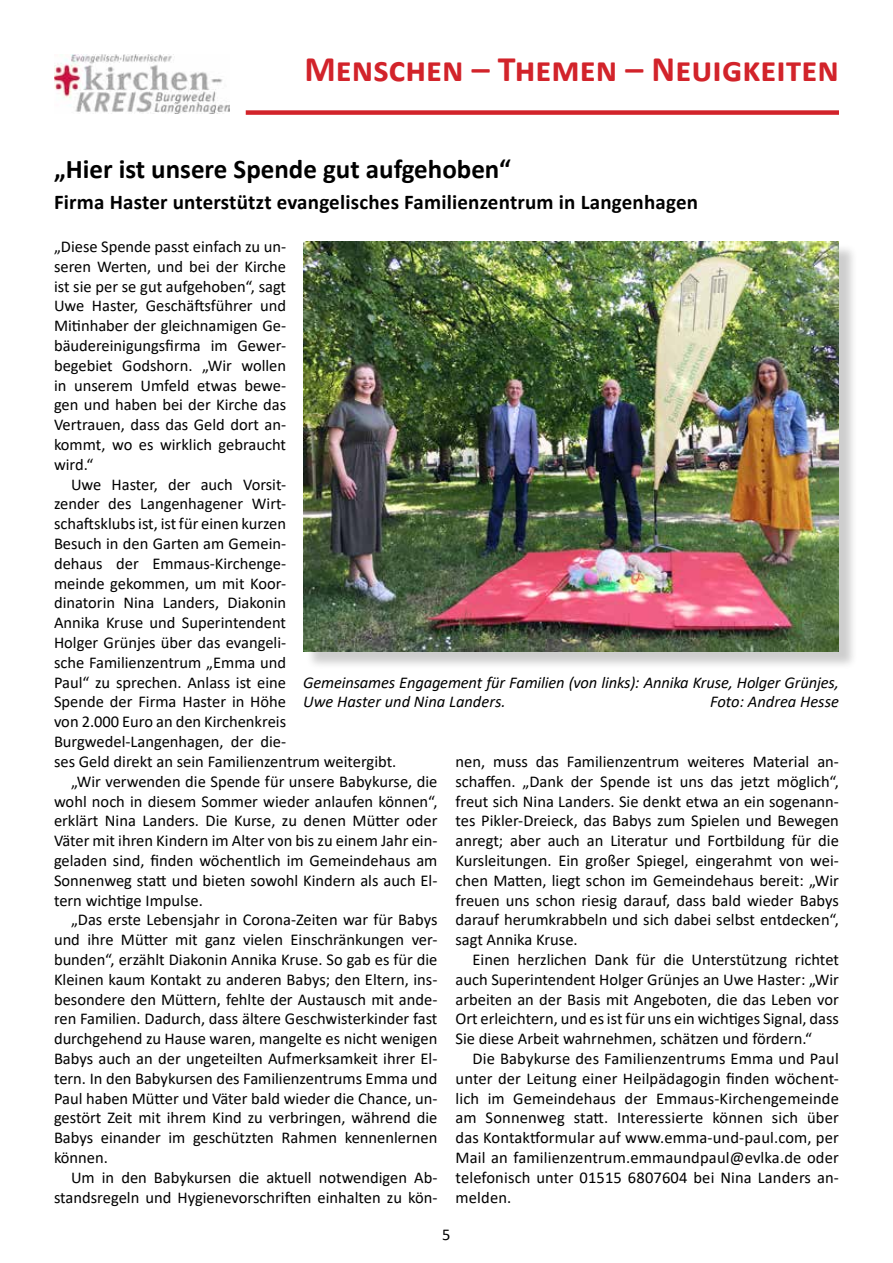
<style>
.page{position:relative;width:893px;height:1263px;background:#fff}
.page>*{position:absolute;margin:0;border:0;box-sizing:border-box;transform-origin:0 0}
.t1{font:700 36px "Calibri";color:#d2232a}
.t2{font:700 27px "Calibri";color:#000}
.t3{font:700 21px "Calibri";letter-spacing:.01em;color:#000}
.t4{font:16.5px/19.8px "Calibri";color:#000;text-align:justify}
.t5{font:italic 16.5px/19.8px "Calibri";letter-spacing:-.01em;color:#000}
</style>
<div class="page">
<img style="left:54px;top:54px;width:176px;height:59px">
<div style="left:246px;top:110px;width:593px;height:5px;background:#d2232a"></div>
<div style="left:305px;top:244px;width:553px;height:426px;background:#000;opacity:.2"></div>
<img style="left:303px;top:241px;width:536px;height:410px">
<h1 class="t1" style="left:304px;top:44px;width:536px">Menschen – Themen – Neuigkeiten</h1>
<h2 class="t2" style="left:54px;top:150px;width:458px">„Hier ist unsere Spende gut aufgehoben“</h2>
<p class="t3" style="left:54px;top:187px;width:646px">Firma Haster unterstützt evangelisches Familienzentrum in Langenhagen</p>
<p class="t4" style="left:54px;top:236px;width:234px">„Diese Spende passt einfach zu un&shy;seren Werten, und bei der Kirche ist sie per se gut aufgehoben“, sagt Uwe Haster, Geschäftsführer und Mitinhaber der gleichnamigen Ge&shy;bäudereinigungsfirma im Gewer&shy;begebiet Godshorn. „Wir wollen in unserem Umfeld etwas bewe&shy;gen und haben bei der Kirche das Vertrauen, dass das Geld dort an&shy;kommt, wo es wirklich gebraucht wird.“</p>
<p class="t4" style="left:71px;top:474px;width:217px">Uwe Haster, der auch Vorsit-</p>
<p class="t4" style="left:54px;top:494px;width:234px">zender des Langenhagener Wirt-</p>
<p class="t4" style="left:54px;top:513px;width:234px">schaftsklubs ist, ist für einen kurzen</p>
<p class="t4" style="left:54px;top:533px;width:234px">Besuch in den Garten am Gemein-</p>
<p class="t4" style="left:54px;top:553px;width:234px">dehaus der Emmaus-Kirchenge-</p>
<p class="t4" style="left:54px;top:573px;width:234px">meinde gekommen, um mit Koor-</p>
<p class="t4" style="left:54px;top:593px;width:234px">dinatorin Nina Landers, Diakonin</p>
<p class="t4" style="left:54px;top:612px;width:234px">Annika Kruse und Superintendent</p>
<p class="t4" style="left:54px;top:632px;width:234px">Holger Grünjes über das evangeli-</p>
<p class="t4" style="left:54px;top:652px;width:234px">sche Familienzentrum „Emma und</p>
<p class="t4" style="left:54px;top:672px;width:234px">Paul“ zu sprechen. Anlass ist eine</p>
<p class="t4" style="left:54px;top:692px;width:234px">Spende der Firma Haster in Höhe</p>
<p class="t4" style="left:54px;top:711px;width:234px">von 2.000 Euro an den Kirchenkreis</p>
<p class="t4" style="left:54px;top:731px;width:234px">Burgwedel-Langenhagen, der die-</p>
<p class="t4" style="left:54px;top:751px;width:344px">ses Geld direkt an sein Familienzentrum weitergibt.</p>
<p class="t4" style="left:71px;top:771px;width:368px">„Wir verwenden die Spende für unsere Babykurse, die</p>
<p class="t4" style="left:54px;top:791px;width:385px">wohl noch in diesem Sommer wieder anlaufen können“,</p>
<p class="t4" style="left:54px;top:810px;width:385px">erklärt Nina Landers. Die Kurse, zu denen Mütter oder</p>
<p class="t4" style="left:54px;top:830px;width:385px">Väter mit ihren Kindern im Alter von bis zu einem Jahr ein-</p>
<p class="t4" style="left:54px;top:850px;width:385px">geladen sind, finden wöchentlich im Gemeindehaus am</p>
<p class="t4" style="left:54px;top:870px;width:385px">Sonnenweg statt und bieten sowohl Kindern als auch El-</p>
<p class="t4" style="left:54px;top:890px;width:150px">tern wichtige Impulse.</p>
<p class="t4" style="left:71px;top:909px;width:368px">„Das erste Lebensjahr in Corona-Zeiten war für Babys</p>
<p class="t4" style="left:54px;top:929px;width:385px">und ihre Mütter mit ganz vielen Einschränkungen ver-</p>
<p class="t4" style="left:54px;top:949px;width:385px">bunden“, erzählt Diakonin Annika Kruse. So gab es für die</p>
<p class="t4" style="left:54px;top:969px;width:385px">Kleinen kaum Kontakt zu anderen Babys; den Eltern, ins-</p>
<p class="t4" style="left:54px;top:989px;width:385px">besondere den Müttern, fehlte der Austausch mit ande-</p>
<p class="t4" style="left:54px;top:1008px;width:385px">ren Familien. Dadurch, dass ältere Geschwisterkinder fast</p>
<p class="t4" style="left:54px;top:1028px;width:385px">durchgehend zu Hause waren, mangelte es nicht wenigen</p>
<p class="t4" style="left:54px;top:1048px;width:385px">Babys auch an der ungeteilten Aufmerksamkeit ihrer El-</p>
<p class="t4" style="left:54px;top:1068px;width:385px">tern. In den Babykursen des Familienzentrums Emma und</p>
<p class="t4" style="left:54px;top:1088px;width:385px">Paul haben Mütter und Väter bald wieder die Chance, un-</p>
<p class="t4" style="left:54px;top:1107px;width:385px">gestört Zeit mit ihrem Kind zu verbringen, während die</p>
<p class="t4" style="left:54px;top:1127px;width:385px">Babys einander im geschützten Rahmen kennenlernen</p>
<p class="t4" style="left:54px;top:1147px;width:56px">können.</p>
<p class="t4" style="left:71px;top:1167px;width:368px">Um in den Babykursen die aktuell notwendigen Ab-</p>
<p class="t4" style="left:54px;top:1187px;width:385px">standsregeln und Hygienevorschriften einhalten zu kön-</p>
<p class="t5" style="left:303px;top:672px;width:537px">Gemeinsames Engagement für Familien (von links): Annika Kruse, Holger Grünjes,<br>Uwe Haster und Nina Landers.</p>
<p class="t5" style="left:710px;top:691px;width:130px">Foto: Andrea Hesse</p>
<p class="t4" style="left:455px;top:751px;width:385px">nen, muss das Familienzentrum weiteres Material an&shy;schaffen. „Dank der Spende ist uns das jetzt möglich“, freut sich Nina Landers. Sie denkt etwa an ein sogenann&shy;tes Pikler-Dreieck, das Babys zum Spielen und Bewegen anregt; aber auch an Literatur und Fortbildung für die Kursleitungen. Ein großer Spiegel, eingerahmt von wei&shy;chen Matten, liegt schon im Gemeindehaus bereit: „Wir freuen uns schon riesig darauf, dass bald wieder Babys darauf herumkrabbeln und sich dabei selbst entdecken“, sagt Annika Kruse.</p>
<p class="t4" style="left:455px;top:949px;width:385px;text-indent:17px">Einen herzlichen Dank für die Unterstützung richtet auch Superintendent Holger Grünjes an Uwe Haster: „Wir arbeiten an der Basis mit Angeboten, die das Leben vor Ort erleichtern, und es ist für uns ein wichtiges Signal, dass Sie diese Arbeit wahrnehmen, schätzen und fördern.“</p>
<p class="t4" style="left:455px;top:1048px;width:385px;text-indent:17px">Die Babykurse des Familienzentrums Emma und Paul unter der Leitung einer Heilpädagogin finden wöchent&shy;lich im Gemeindehaus der Emmaus-Kirchengemeinde am Sonnenweg statt. Interessierte können sich über das Kontaktformular auf www.emma-und-paul.com, per Mail an familienzentrum.emmaundpaul@evlka.de oder telefonisch unter 01515 6807604 bei Nina Landers an&shy;melden.</p>
<p class="t4" style="left:442px;top:1224px;width:10px">5</p>
</div>
